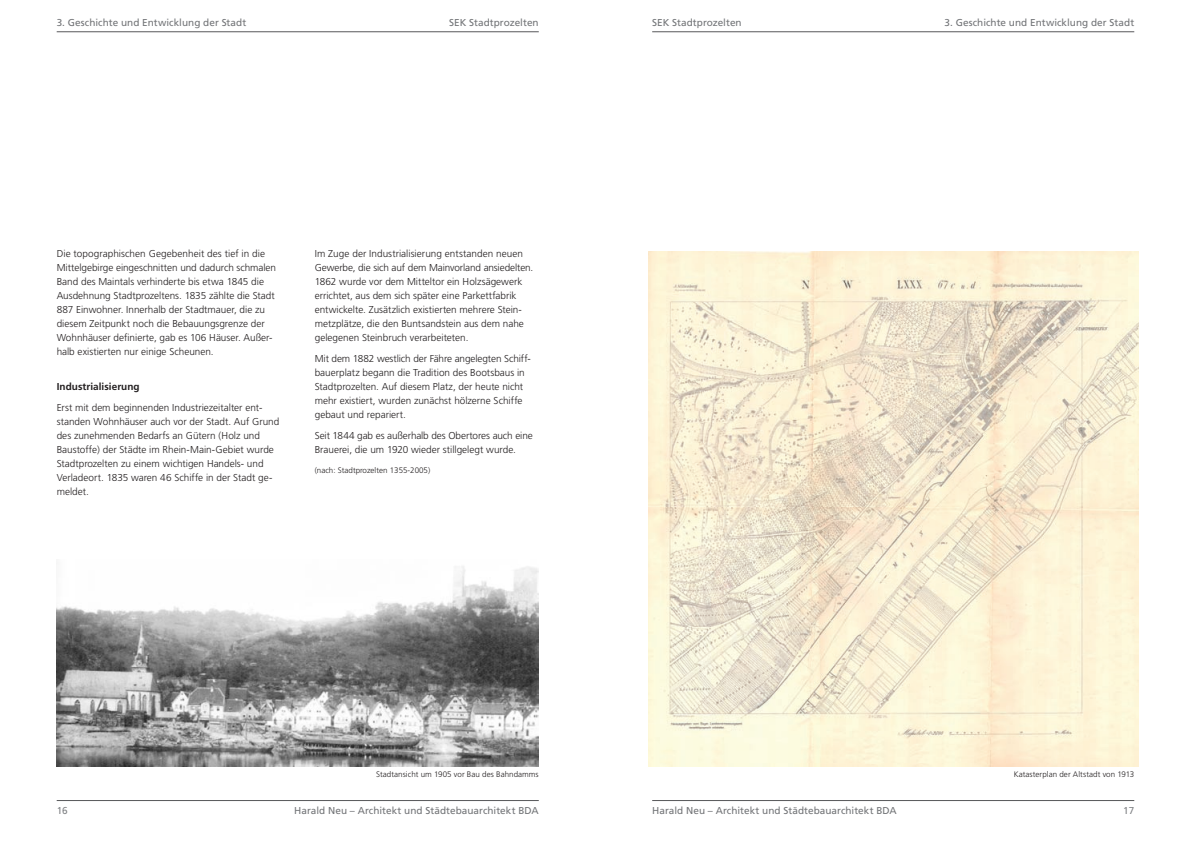
<style>
.page{position:relative;width:1191px;height:842px;background:#fff}
.page>*{position:absolute;margin:0;border:0;box-sizing:border-box;transform-origin:0 0}
.Normal__Web{font:300 10px/14px "Frutiger";color:#231f20}
.t1{font:10px "Frutiger";letter-spacing:.005em;color:#727477}
.überschriften{font:700 10px "Frutiger";letter-spacing:.005em;color:#231f20}
.t2{font:10px "Frutiger";color:#808285}
.Bildunterschriften_rechts{font:300 8px "Frutiger";letter-spacing:.01em;color:#231f20}
.Normal__Web-2{font:300 8px "Frutiger";color:#231f20}
</style>
<div class="page">
<hr style="left:57px;top:800px;width:482px;height:1px;background:#57585a">
<hr style="left:57px;top:32px;width:482px;height:1px;background:#57585a">
<hr style="left:652px;top:800px;width:482px;height:1px;background:#57585a">
<hr style="left:652px;top:32px;width:482px;height:1px;background:#57585a">
<img style="left:648px;top:251px;width:490px;height:516px">
<img style="left:57px;top:566px;width:482px;height:201px">
<p class="t1" style="left:57px;top:17px;width:191px">3. Geschichte und Entwicklung der Stadt</p>
<p class="t1" style="left:449px;top:17px;width:91px">SEK Stadtprozelten</p>
<p class="Normal__Web" style="left:57px;top:247px;width:221px">Die topographischen Gegebenheit des tief in die Mittelgebirge eingeschnitten und dadurch schmalen Band des Maintals verhinderte bis etwa 1845 die Ausdehnung Stadtprozeltens. 1835 zählte die Stadt 887 Einwohner. Innerhalb der Stadtmauer, die zu diesem Zeitpunkt noch die Bebauungsgrenze der Wohnhäuser definierte, gab es 106 Häuser. Außer&shy;halb existierten nur einige Scheunen.</p>
<p class="überschriften" style="left:57px;top:381px;width:84px">Industrialisierung</p>
<p class="Normal__Web" style="left:57px;top:401px;width:224px">Erst mit dem beginnenden Industriezeitalter ent&shy;standen Wohnhäuser auch vor der Stadt. Auf Grund des zunehmenden Bedarfs an Gütern (Holz und Baustoffe) der Städte im Rhein-Main-Gebiet wurde Stadtprozelten zu einem wichtigen Handels- und Verladeort. 1835 waren 46 Schiffe in der Stadt ge&shy;meldet.</p>
<p class="Normal__Web" style="left:315px;top:247px;width:220px">Im Zuge der Industrialisierung entstanden neuen Gewerbe, die sich auf dem Mainvorland ansiedelten.<br>1862 wurde vor dem Mitteltor ein Holzsägewerk errichtet, aus dem sich später eine Parkettfabrik entwickelte. Zusätzlich existierten mehrere Stein&shy;metzplätze, die den Buntsandstein aus dem nahe gelegenen Steinbruch verarbeiteten.</p>
<p class="Normal__Web" style="left:315px;top:352px;width:217px">Mit dem 1882 westlich der Fähre angelegten Schiff&shy;bauerplatz begann die Tradition des Bootsbaus in Stadtprozelten. Auf diesem Platz, der heute nicht mehr existiert, wurden zunächst hölzerne Schiffe gebaut und repariert.</p>
<p class="Normal__Web" style="left:315px;top:429px;width:219px">Seit 1844 gab es außerhalb des Obertores auch eine<br>Brauerei, die um 1920 wieder stillgelegt wurde.</p>
<p class="Normal__Web-2" style="left:315px;top:466px;width:117px">(nach: Stadtprozelten 1355-2005)</p>
<p class="t1" style="left:652px;top:17px;width:91px">SEK Stadtprozelten</p>
<p class="t1" style="left:944px;top:17px;width:191px">3. Geschichte und Entwicklung der Stadt</p>
<p class="t2" style="left:57px;top:805px;width:13px">16</p>
<p class="Bildunterschriften_rechts" style="left:376px;top:770px;width:164px">Stadtansicht um 1905 vor Bau des Bahndamms</p>
<p class="Bildunterschriften_rechts" style="left:1013px;top:770px;width:122px">Katasterplan der Altstadt von 1913</p>
<p class="t1" style="left:294px;top:805px;width:246px">Harald Neu – Architekt und Städtebauarchitekt BDA</p>
<p class="t1" style="left:652px;top:805px;width:246px">Harald Neu – Architekt und Städtebauarchitekt BDA</p>
<p class="t2" style="left:1123px;top:805px;width:13px">17</p>
</div>
